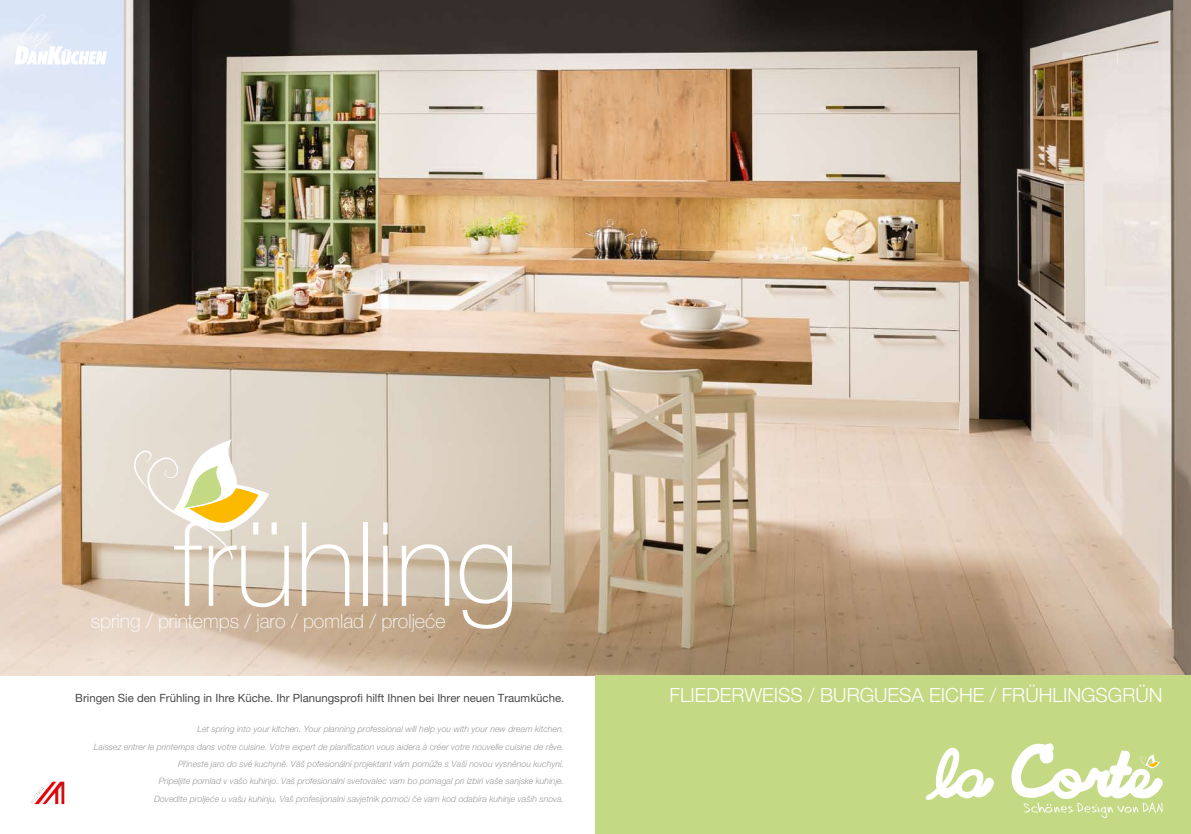
<style>
.page{position:relative;width:1191px;height:834px;background:#fff}
.page>*{position:absolute;margin:0;border:0;box-sizing:border-box;transform-origin:0 0}
.t1{font:100 116.73px "Helvetica Neue CELT";color:#fff}
.t2{font:300 25.46px "Helvetica Neue CELT";color:#fff}
.t3{font:300 19.6px "Helvetica Neue CELT";color:#fff}
.t4{font:100 19.6px "Helvetica Neue CELT";color:#fff}
.t5{font:11.38px "Helvetica Neue CELT";color:#494948}
.t6{font:italic 300 8.75px/17.4px "Helvetica Neue CELT";color:#9c9c9c;text-align:right}
</style>
<div class="page">
<img style="left:0;top:0;width:1191px;height:675px">
<div style="left:595px;top:675px;width:596px;height:158px;background:#c4d983"></div>
<svg style="left:925px;top:747px;width:69px;height:52px"></svg>
<svg style="left:1011px;top:743px;width:152px;height:74px"></svg>
<svg style="left:42px;top:781px;width:11px;height:13px"></svg>
<svg style="left:130px;top:439px;width:140px;height:122px"></svg>
<svg style="left:14px;top:14px;width:93px;height:51px"></svg>
<h1 class="t1" style="left:174px;top:496px;width:346px">frühling</h1>
<h3 class="t4" style="left:91px;top:609px;width:356px">spring / printemps / jaro / pomlad / proljeće</h3>
<h2 class="t2" style="left:778px;top:675px;width:406px">FLEIDERWEISS / FRÜHLINGSGRÜN</h2>
<h3 class="t5" style="left:75px;top:690px;width:490px">Bringen Sie den Frühling in Ihre Küche. Ihr Planungsprofi hilft Ihnen bei Ihrer neuen Traumküche.</h3>
<h3 class="t3" style="left:669px;top:682px;width:495px">FLIEDERWEISS / BURGUESA EICHE / FRÜHLINGSGRÜN</h3>
<p class="t6" style="left:94px;top:720px;width:472px">Let spring into your kitchen. Your planning professional will help you with your new dream kitchen.<br>Laissez entrer le printemps dans votre cuisine. Votre expert de planification vous aidera à créer votre nouvelle cuisine de rêve.<br>Přineste jaro do své kuchyně. Váš pofesionální projektant vám pomůže s Vaší novou vysněnou kuchyní.<br>Pripeljite pomlad v vašo kuhinjo. Vaš profesionalni svetovalec vam bo pomagal pri izbiri vaše sanjske kuhinje.<br>Dovedite proljeće u vašu kuhinju. Vaš profesijonalni savjetnik pomoći če vam kod odabira kuhinje vaših snova.</p>
</div>
